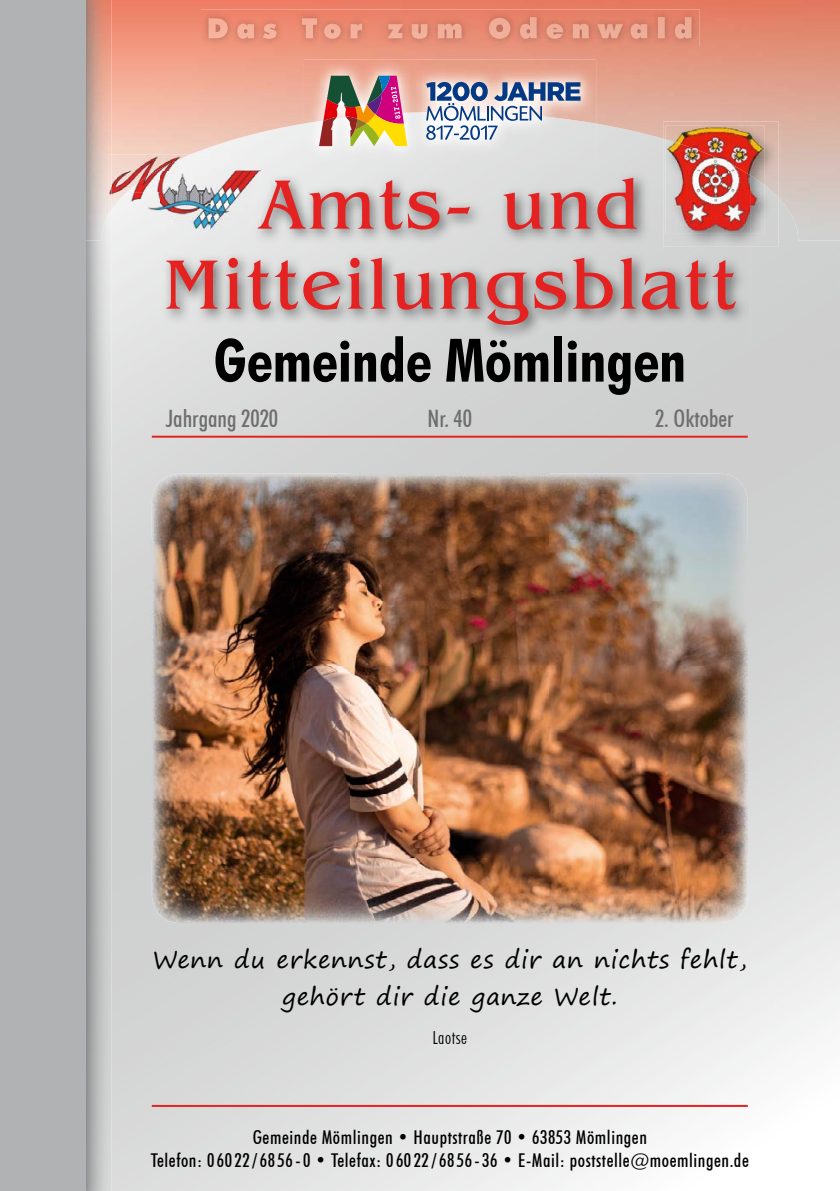
<style>
.page{position:relative;width:840px;height:1191px;background:#fff}
.page>*{position:absolute;margin:0;border:0;box-sizing:border-box;transform-origin:0 0}
.t1{font:72px/80px "Benguiat IT Cby BT";letter-spacing:.05em;color:#e42222;text-align:center}
.t2{font:700 condensed 60px "Futura BT";color:#000}
.t3{font:24px/37.2px "Segoe Print";letter-spacing:.03em;color:#000;text-align:center}
.t4{font:500 condensed 24px "Futura BT";color:#6e6e6e}
.t5{font:500 condensed 19px/22.8px "Futura BT";letter-spacing:.03em;color:#000;text-align:center}
.t6{font:300 condensed 18px "Futura BT";letter-spacing:.03em;color:#000}
</style>
<div class="page">
<img style="left:112px;top:870px;width:675px;height:321px">
<img style="left:721px;top:240px;width:68px;height:630px">
<img style="left:85px;top:0;width:754px;height:240px">
<img style="left:85px;top:215px;width:27px;height:976px">
<div style="left:0;top:0;width:85px;height:1191px;background:#b1b2b3"></div>
<img style="left:161px;top:171px;width:588px;height:169px">
<img style="left:260px;top:178px;width:376px;height:52px">
<img style="left:201px;top:9px;width:498px;height:37px">
<img style="left:208px;top:17px;width:483px;height:22px">
<hr style="left:152px;top:436px;width:595px;height:2px;background:#e42222">
<img style="left:190px;top:154px;width:20px;height:17px">
<img style="left:210px;top:154px;width:50px;height:17px">
<img style="left:112px;top:209px;width:49px;height:21px">
<img style="left:112px;top:154px;width:78px;height:55px">
<img style="left:108px;top:215px;width:4px;height:15px">
<img style="left:108px;top:154px;width:4px;height:61px">
<img style="left:161px;top:171px;width:99px;height:59px">
<img style="left:258px;top:178px;width:2px;height:52px">
<img style="left:749px;top:198px;width:29px;height:49px">
<img style="left:663px;top:121px;width:115px;height:77px">
<img style="left:663px;top:171px;width:86px;height:76px">
<img style="left:749px;top:185px;width:15px;height:49px">
<img style="left:665px;top:126px;width:99px;height:59px">
<img style="left:665px;top:171px;width:84px;height:63px">
<svg style="left:742px;top:171px;width:7px;height:4px"></svg>
<hr style="left:152px;top:1105px;width:595px;height:2px;background:#e42222">
<img style="left:304px;top:124px;width:291px;height:38px">
<img style="left:304px;top:60px;width:291px;height:64px">
<svg style="left:426px;top:82px;width:154px;height:58px"></svg>
<img style="left:319px;top:76px;width:88px;height:70px">
<img style="left:152px;top:473px;width:595px;height:450px">
<h1 class="t1" style="left:164px;top:164px;width:572px">Amts- und<br>Mitteilungsblatt</h1>
<h2 class="t2" style="left:213px;top:324px;width:473px">Gemeinde Mömlingen</h2>
<p class="t4" style="left:166px;top:403px;width:114px">Jahrgang 2020</p>
<p class="t4" style="left:427px;top:403px;width:46px">Nr. 40</p>
<p class="t4" style="left:654px;top:403px;width:80px">2. Oktober</p>
<p class="t3" style="left:153px;top:940px;width:595px">Wenn du erkennst, dass es dir an nichts fehlt, gehört dir die ganze Welt.</p>
<p class="t6" style="left:432px;top:1026px;width:36px">Laotse</p>
<p class="t5" style="left:151px;top:1126px;width:599px">Gemeinde Mömlingen • Hauptstraße 70 • 63853 Mömlingen<br>Telefon: 06022/6856-0 • Telefax: 06022/6856-36 • E-Mail: poststelle@moemlingen.de</p>
</div>
